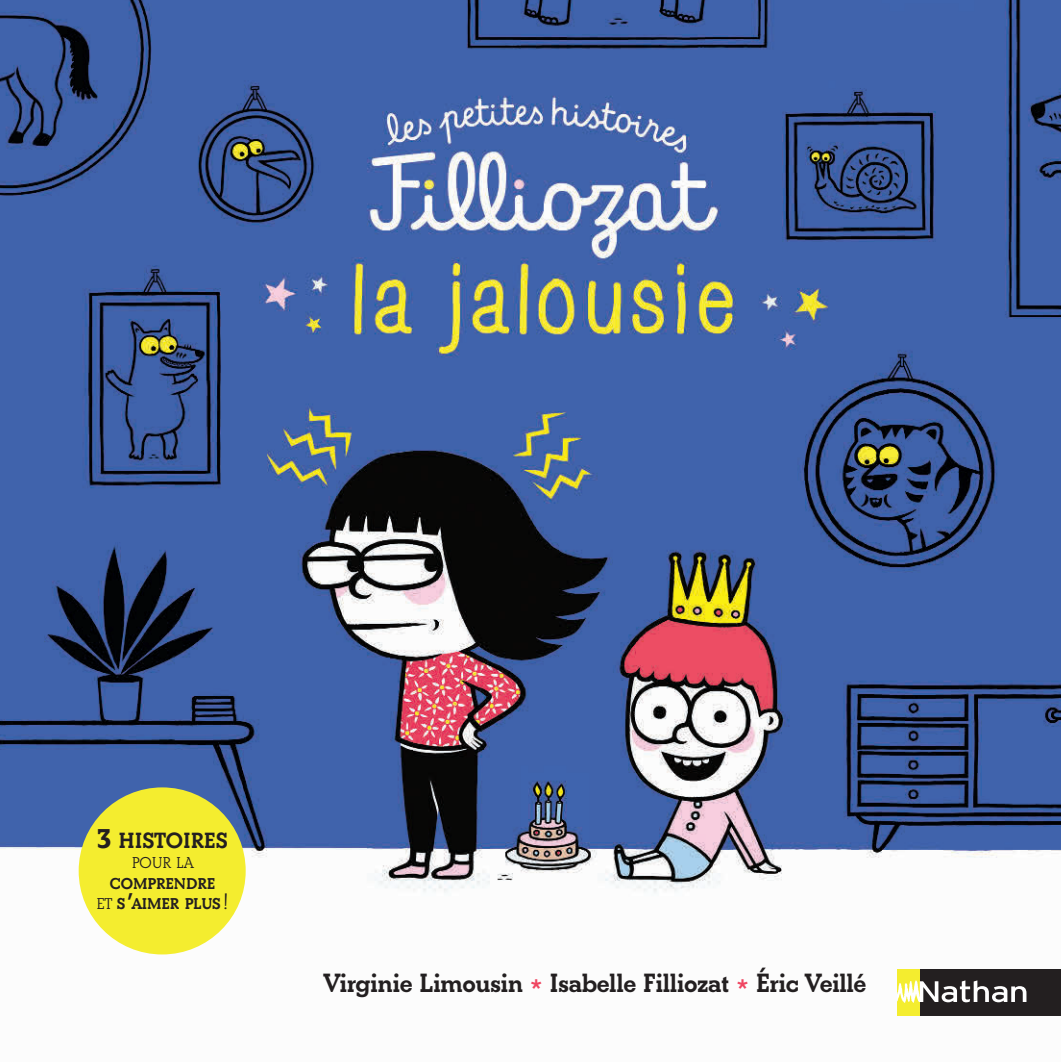
<style>
.page{position:relative;width:1061px;height:1062px;background:#fff}
.page>*{position:absolute;margin:0;border:0;box-sizing:border-box;transform-origin:0 0}
.t1{font:27.6px "Beton Bld";letter-spacing:-.02em;color:#231f20}
.t2{font:23px "Beton Bld";color:#231f20}
.t3{font:16.4px/20.4px "Beton Bld";letter-spacing:-.005em;color:#231f20;text-align:center}
.t4{font:16.4px "Beton Dem";color:#231f20}
.s1{font-size:32.8px}
.s2{font-family:"Beton Dem"}
.s3{font-size:23.4px}
.s4{font-family:"Beton Dem";font-size:23.4px}
.s5{color:#ef4661}
</style>
<div class="page">
<img style="left:0;top:0;width:1px;height:850px">
<img style="left:1px;top:0;width:1060px;height:1016px">
<svg style="left:897px;top:968px;width:164px;height:47px;background:#5e5a48"></svg>
<div style="left:79px;top:787px;width:167px;height:167px;background:#f4ed2f;border-radius:50%"></div>
<p class="t2" style="left:97px;top:824px;width:133px"><span class="s1">3</span> HISTOIRES</p>
<p class="t4" style="left:132px;top:851px;width:63px">POUR LA</p>
<p class="t3" style="left:96px;top:874px;width:134px">COMPRENDRE<br><span class="s2">ET</span> S<span class="s3">’</span>AIMER PLUS<span class="s4">!</span></p>
<p class="t1" style="left:324px;top:964px;width:544px">Virginie Limousin <span class="s5">*</span> Isabelle Filliozat <span class="s5">*</span> Éric Veillé</p>
</div>
